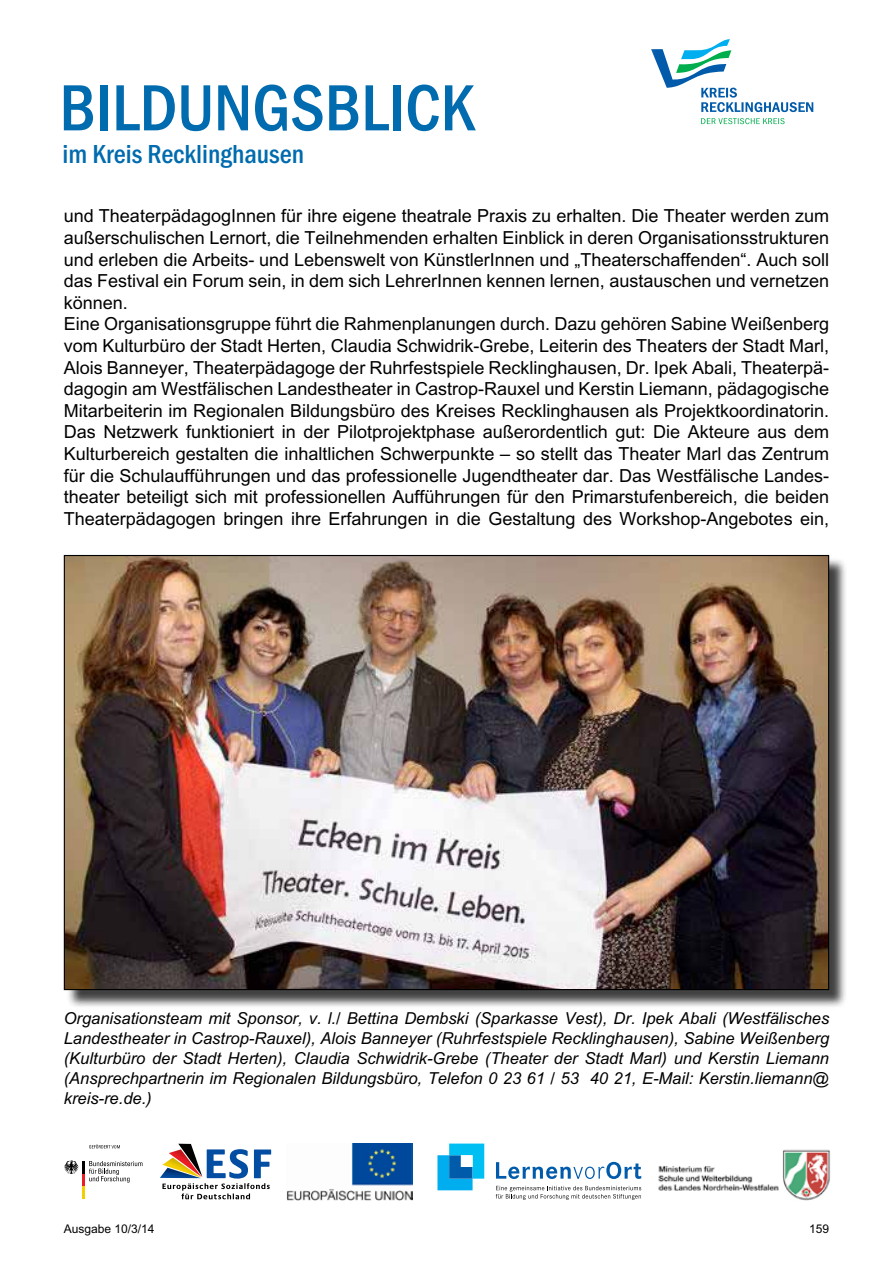
<style>
.page{position:relative;width:893px;height:1263px;background:#fff}
.page>*{position:absolute;margin:0;border:0;box-sizing:border-box;transform-origin:0 0}
.t1{font:500 condensed 67.5px "Franklin Gothic";letter-spacing:.09em;color:#006bae}
.t2{font:500 condensed 27px "Franklin Gothic";color:#006bae}
.t3{font:18px/21.6px "Arial";color:#000}
.t4{font:italic 16.5px/19.8px "Arial";color:#000;text-align:justify}
.t5{font:12px "Arial";color:#000}
</style>
<div class="page">
<svg style="left:701px;top:118px;width:84px;height:6px"></svg>
<svg style="left:651px;top:39px;width:162px;height:73px"></svg>
<svg style="left:64px;top:1160px;width:78px;height:39px"></svg>
<svg style="left:89px;top:1144px;width:31px;height:4px"></svg>
<svg style="left:160px;top:1144px;width:111px;height:55px"></svg>
<img style="left:287px;top:1144px;width:126px;height:56px">
<svg style="left:437px;top:1143px;width:204px;height:57px"></svg>
<div style="left:461px;top:1155px;width:12px;height:12px;background:#fff"></div>
<img style="left:658px;top:1149px;width:172px;height:52px">
<div style="left:66px;top:557px;width:782px;height:452px;background:#000;opacity:.75"></div>
<img style="left:66px;top:557px;width:761px;height:431px">
<h1 class="t1" style="left:60px;top:70px;width:411px">Bildungsblick</h1>
<h2 class="t2" style="left:62px;top:139px;width:243px">im Kreis Recklinghausen</h2>
<p class="t3" style="left:64px;top:205px;width:767px">und TheaterpädagogInnen für ihre eigene theatrale Praxis zu erhalten. Die Theater werden zum außerschulischen Lernort, die Teilnehmenden erhalten Einblick in deren Organisationsstrukturen und erleben die Arbeits- und Lebenswelt von KünstlerInnen und „Theaterschaffenden“. Auch soll das Festival ein Forum sein, in dem sich LehrerInnen kennen lernen, austauschen und vernetzen können.<br>Eine Organisationsgruppe führt die Rahmenplanungen durch. Dazu gehören Sabine Weißenberg vom Kulturbüro der Stadt Herten, Claudia Schwidrik-Grebe, Leiterin des Theaters der Stadt Marl, Alois Banneyer, Theaterpädagoge der Ruhrfestspiele Recklinghausen, Dr. Ipek Abali, Theaterpä&shy;dagogin am Westfälischen Landestheater in Castrop-Rauxel und Kerstin Liemann, pädagogische Mitarbeiterin im Regionalen Bildungsbüro des Kreises Recklinghausen als Projektkoordinatorin.<br>Das Netzwerk funktioniert in der Pilotprojektphase außerordentlich gut: Die Akteure aus dem Kulturbereich gestalten die inhaltlichen Schwerpunkte – so stellt das Theater Marl das Zentrum für die Schulaufführungen und das professionelle Jugendtheater dar. Das Westfälische Landes&shy;theater beteiligt sich mit professionellen Aufführungen für den Primarstufenbereich, die beiden Theaterpädagogen bringen ihre Erfahrungen in die Gestaltung des Workshop-Angebotes ein,</p>
<p class="t4" style="left:64px;top:1008px;width:767px">Organisationsteam mit Sponsor, v. l./ Bettina Dembski (Sparkasse Vest), Dr. Ipek Abali (Westfälisches Landestheater in Castrop-Rauxel), Alois Banneyer (Ruhrfestspiele Recklinghausen), Sabine Weißenberg (Kulturbüro der Stadt Herten), Claudia Schwidrik-Grebe (Theater der Stadt Marl) und Kerstin Liemann (Ansprechpartnerin im Regionalen Bildungsbüro, Telefon 0 23 61 / 53 40 21, E-Mail: Kerstin.liemann@ kreis-re.de.)</p>
<p class="t5" style="left:64px;top:1222px;width:92px">Ausgabe 10/3/14</p>
<p class="t5" style="left:809px;top:1222px;width:22px">159</p>
</div>
